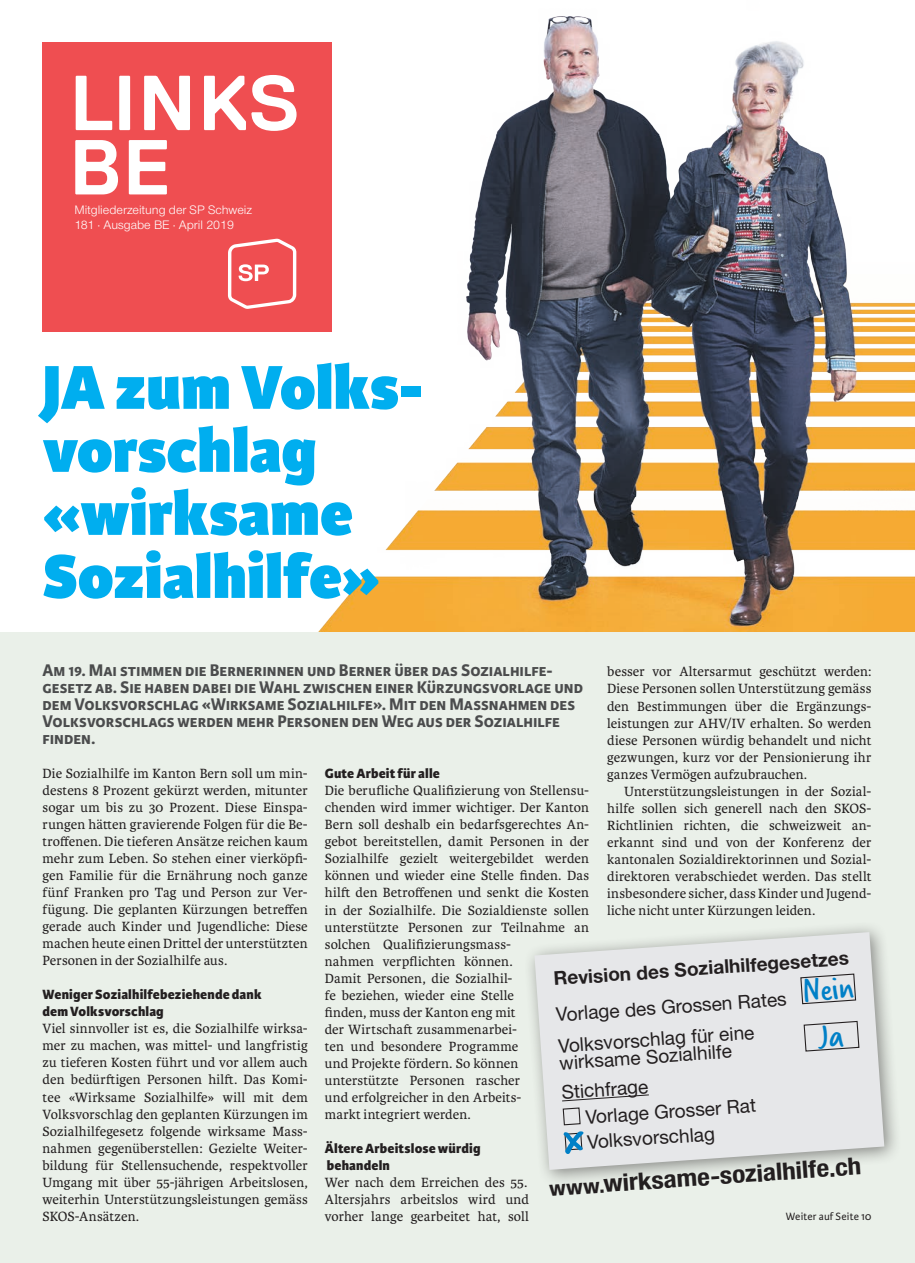
<style>
.page{position:relative;width:915px;height:1263px;background:#fff}
.page>*{position:absolute;margin:0;border:0;box-sizing:border-box;transform-origin:0 0}
.t1{font:700 77.7px "Replica";color:#fff}
.t2{font:800 66px/63px "Karmina Sans";color:#00aeef}
.t3{font:700 condensed 24px "Helvetica Neue LT Pro";color:#231f20;scale:1.14 1}
.t4{font:19.05px/25.8px "Helvetica Neue LT Pro";color:#231f20}
.t5{font:700 19.05px/36.2px "Helvetica Neue LT Pro";color:#231f20}
.t6{font:700 18px/17px "Karmina Sans";color:#4b4c4d}
.t7{font:14.25px/17px "Karmina";letter-spacing:.01em;color:#231f20;text-align:justify}
.t8{font:800 14.25px/17px "Karmina Sans";letter-spacing:.01em;color:#231f20}
.t9{font:12.75px/15.3px "Nimbus San Nov";color:#fff}
.t10{font:11.25px "Karmina Sans";letter-spacing:.015em;color:#231f20}
.s1{font-weight:400}
.s2{font-size:20.7px}
</style>
<div class="page">
<div style="left:0;top:0;width:914px;height:1263px;background:#eaf0e9"></div>
<div style="left:0;top:0;width:914px;height:631px;background:#fff"></div>
<img style="left:297px;top:16px;width:617px;height:615px">
<div style="left:43px;top:43px;width:289px;height:289px;background:#ef4e51"></div>
<svg style="left:76px;top:76px;width:36px;height:54px"></svg>
<svg style="left:119px;top:76px;width:11px;height:54px"></svg>
<svg style="left:144px;top:76px;width:46px;height:54px"></svg>
<svg style="left:204px;top:75px;width:92px;height:56px"></svg>
<svg style="left:228px;top:239px;width:68px;height:70px"></svg>
<div style="left:522px;top:920px;width:379px;height:268px;background:#231f20;opacity:.5"></div>
<svg style="left:534px;top:932px;width:350px;height:238px;fill:#e6e7e9"></svg>
<svg style="left:561px;top:1094px;width:88px;height:8px"></svg>
<svg style="left:799px;top:973px;width:57px;height:32px"></svg>
<div style="left:562px;top:1107px;width:18px;height:18px;border:1px solid #231f20"></div>
<svg style="left:563px;top:1131px;width:20px;height:23px"></svg>
<svg style="left:802px;top:1020px;width:57px;height:32px"></svg>
<h1 class="t1" style="left:69px;top:124px;width:104px">BE</h1>
<p class="t9" style="left:74px;top:202px;width:179px">Mitgliederzeitung der SP Schweiz<br>181 · Ausgabe BE · April 2019</p>
<h2 class="t2" style="left:43px;top:358px;width:382px">JA zum Volks&shy;vorschlag «wirksame<br>Sozialhilfe»</h2>
<p class="t6" style="left:43px;top:662px;width:541px">Am 19. Mai stimmen die Bernerinnen und Berner über das Sozialhilfe&shy;gesetz ab. Sie haben dabei die Wahl zwischen einer Kürzungsvorlage und dem Volksvorschlag «Wirksame Sozialhilfe». Mit den Massnahmen des Volksvorschlags werden mehr Personen den Weg aus der Sozialhilfe finden.</p>
<p class="t7" style="left:43px;top:765px;width:267px">Die Sozialhilfe im Kanton Bern soll um min&shy;destens 8 Prozent gekürzt werden, mitunter sogar um bis zu 30 Prozent. Diese Einspa&shy;rungen hätten gravierende Folgen für die Be&shy;troffenen. Die tieferen Ansätze reichen kaum mehr zum Leben. So stehen einer vierköpfi&shy;gen Familie für die Ernährung noch ganze fünf Franken pro Tag und Person zur Ver&shy;fügung. Die geplanten Kürzungen betreffen gerade auch Kinder und Jugendliche: Diese machen heute einen Drittel der unterstützten Personen in der Sozialhilfe aus.</p>
<p class="t8" style="left:43px;top:987px;width:220px">Weniger Sozialhilfebeziehende dank dem Volksvorschlag</p>
<p class="t7" style="left:43px;top:1020px;width:267px">Viel sinnvoller ist es, die Sozialhilfe wirksa&shy;mer zu machen, was mittel- und langfristig zu tieferen Kosten führt und vor allem auch den bedürftigen Personen hilft. Das Komi&shy;tee «Wirksame Sozialhilfe» will mit dem Volksvorschlag den geplanten Kürzungen im Sozialhilfegesetz folgende wirksame Mass&shy;nahmen gegenüberstellen: Gezielte Weiter&shy;bildung für Stellensuchende, respektvoller Umgang mit über 55-jährigen Arbeitslosen, weiterhin Unterstützungsleistungen gemäss SKOS-Ansätzen.</p>
<p class="t7" style="left:607px;top:663px;width:266px">besser vor Altersarmut geschützt werden:<br>Diese Personen sollen Unterstützung gemäss den Bestimmungen über die Ergänzungs&shy;leistungen zur AHV/IV erhalten. So werden diese Personen würdig behandelt und nicht gezwungen, kurz vor der Pensionierung ihr ganzes Vermögen aufzubrauchen.</p>
<p class="t7" style="left:607px;top:783px;width:266px;text-indent:17px">Unterstützungsleistungen in der Sozial&shy;hilfe sollen sich generell nach den SKOS-Richtlinien richten, die schweizweit an&shy;erkannt sind und von der Konferenz der kantonalen Sozialdirektorinnen und Sozial&shy;direktoren verabschiedet werden. Das stellt insbesondere sicher, dass Kinder und Jugend&shy;liche nicht unter Kürzungen leiden.</p>
<p class="t8" style="left:325px;top:766px;width:116px">Gute Arbeit für alle</p>
<p class="t7" style="left:325px;top:782px;width:266px;text-align:left">Die berufliche Qualifizierung von Stellensu&shy;chenden wird immer wichtiger. Der Kanton Bern soll deshalb ein bedarfsgerechtes An&shy;gebot bereitstellen, damit Personen in der Sozialhilfe gezielt weitergebildet werden können und wieder eine Stelle finden. Das hilft den Betroffenen und senkt die Kosten in der Sozialhilfe. Die Sozialdienste sollen unterstützte Personen zur Teilnahme an solchen Qualifizierungsmass-<br>nahmen verpflichten können.<br>Damit Personen, die Sozialhil-<br>fe beziehen, wieder eine Stelle<br>finden, muss der Kanton eng mit<br>der Wirtschaft zusammenarbei-<br>ten und besondere Programme<br>und Projekte fördern. So können unterstützte Personen rascher<br>und erfolgreicher in den Arbeits-<br>markt integriert werden.</p>
<p class="t8" style="left:325px;top:1140px;width:157px">Ältere Arbeitslose würdig behandeln</p>
<p class="t7" style="left:325px;top:1174px;width:206px">Wer nach dem Erreichen des 55.<br>Altersjahrs arbeitslos wird und vorher lange gearbeitet hat, soll</p>
<h3 class="t5" style="left:552px;top:960px;width:300px;rotate:-4deg">Revision des Sozialhilfegesetzes<br><span class="s1">Vorlage des Grossen Rates</span> <sup>N</sup><sup>ein</sup></h3>
<h3 class="t4" style="left:557px;top:1037px;width:198px;line-height:17.2px;rotate:-4deg">Volksvorschlag für eine wirksame Sozialhilfe</h3>
<h3 class="t4" style="left:582px;top:1077px;width:172px;text-indent:-22px;rotate:-4deg">Stichfrage<br>Vorlage Grosser Rat<br>Volksvorschlag</h3>
<h3 class="t3" style="left:548px;top:1173px;width:276px;rotate:-4deg"><span class="s2">www.</span>wirksame-sozialhilfe.ch</h3>
<p class="t10" style="left:785px;top:1210px;width:87px">Weiter auf Seite 10</p>
</div>
